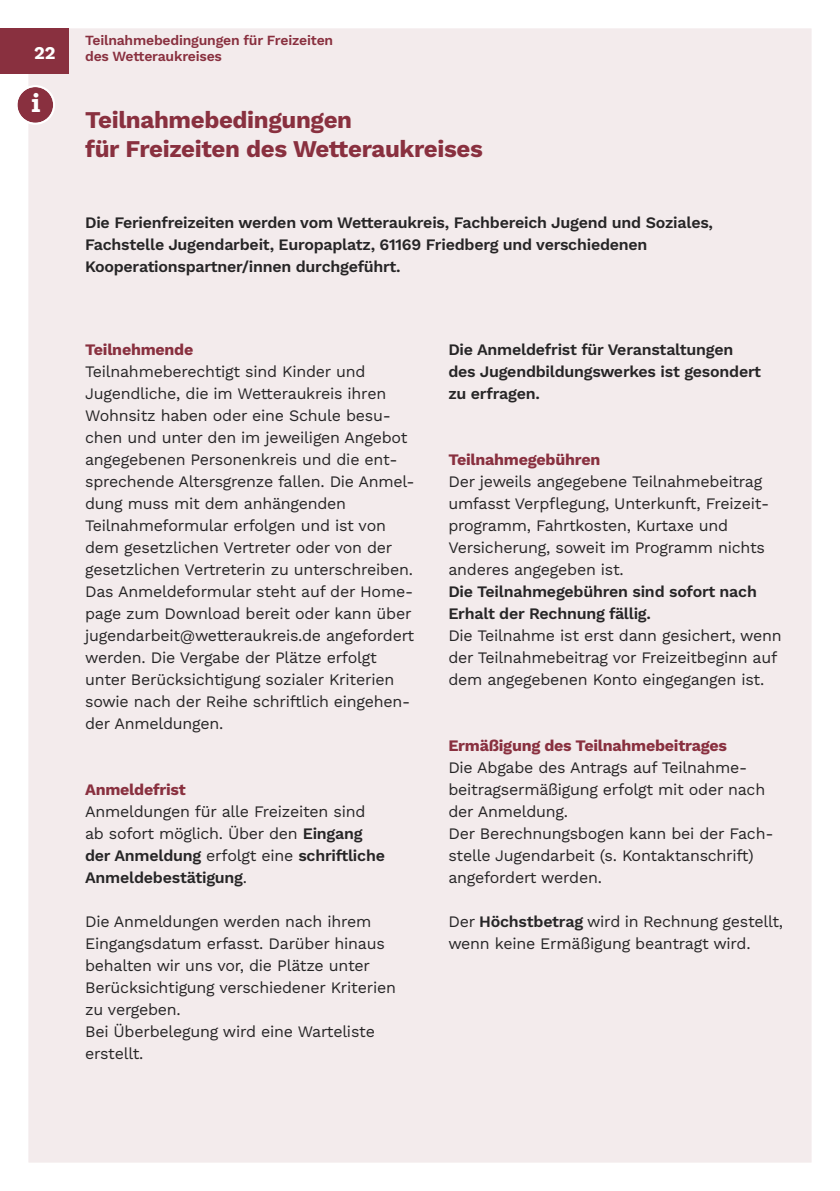
<style>
.page{position:relative;width:840px;height:1191px;background:#fff}
.page>*{position:absolute;margin:0;border:0;box-sizing:border-box;transform-origin:0 0}
.t1{font:800 26px "The Serif C5";color:#fff}
.t2{font:700 24px/28.8px "Work Sans";letter-spacing:-.015em;color:#89303f}
.t3{font:700 18px "Work Sans";color:#fff}
.t4{font:16px/22px "Work Sans";letter-spacing:-.015em;color:#262526}
.t5{font:600 16px/22px "Work Sans";letter-spacing:-.015em;color:#262526}
.t6{font:700 16px "Work Sans";letter-spacing:-.015em;color:#89303f}
.t7{font:600 14px/16.8px "Work Sans";letter-spacing:-.015em;color:#89303f}
.s1{font-weight:600}
</style>
<div class="page">
<div style="left:28px;top:28px;width:783px;height:1134px;background:#f3ebec"></div>
<div style="left:0;top:28px;width:68px;height:46px;background:#89303f"></div>
<svg style="left:17px;top:85px;width:38px;height:40px"></svg>
<p class="t3" style="left:34px;top:43px;width:23px">22</p>
<h1 class="t1" style="left:32px;top:88px;width:10px">i</h1>
<p class="t7" style="left:85px;top:33px;width:249px">Teilnahmebedingungen für Freizeiten des Wetteraukreises</p>
<h2 class="t2" style="left:85px;top:106px;width:399px">Teilnahmebedingungen<br>für Freizeiten des Wetteraukreises</h2>
<p class="t5" style="left:85px;top:212px;width:629px">Die Ferienfreizeiten werden vom Wetteraukreis, Fachbereich Jugend und Soziales,<br>Fachstelle Jugendarbeit, Europaplatz, 61169 Friedberg und verschiedenen<br>Kooperationspartner/innen durchgeführt.</p>
<p class="t6" style="left:85px;top:341px;width:110px">Teilnehmende</p>
<p class="t4" style="left:85px;top:361px;width:331px">Teilnahmeberechtigt sind Kinder und Jugendliche, die im Wetteraukreis ihren Wohnsitz haben oder eine Schule besu&shy;chen und unter den im jeweiligen Angebot angegebenen Personenkreis und die ent&shy;sprechende Altersgrenze fallen. Die Anmel&shy;dung muss mit dem anhängenden Teilnahmeformular erfolgen und ist von dem gesetzlichen Vertreter oder von der gesetzlichen Vertreterin zu unterschreiben.<br>Das Anmeldeformular steht auf der Home&shy;page zum Download bereit oder kann über jugendarbeit@wetteraukreis.de angefordert werden. Die Vergabe der Plätze erfolgt unter Berücksichtigung sozialer Kriterien sowie nach der Reihe schriftlich eingehen&shy;der Anmeldungen.</p>
<p class="t6" style="left:85px;top:781px;width:102px">anmeldefrist</p>
<p class="t4" style="left:85px;top:801px;width:301px">Anmeldungen für alle Freizeiten sind ab sofort möglich. Über den <span class="s1">Eingang der Anmeldung</span> erfolgt eine <span class="s1">schriftliche Anmeldebestätigung</span>.</p>
<p class="t4" style="left:85px;top:911px;width:312px">Die Anmeldungen werden nach ihrem<br>Eingangsdatum erfasst. Darüber hinaus behalten wir uns vor, die Plätze unter<br>Berücksichtigung verschiedener Kriterien zu vergeben.<br>Bei Überbelegung wird eine Warteliste erstellt.</p>
<p class="t5" style="left:448px;top:340px;width:314px">Die Anmeldefrist für Veranstaltungen des Jugendbildungswerkes ist gesondert zu erfragen.</p>
<p class="t6" style="left:448px;top:451px;width:153px">Teilnahmegebühren</p>
<p class="t4" style="left:448px;top:471px;width:322px">Der jeweils angegebene Teilnahmebeitrag umfasst Verpflegung, Unterkunft, Freizeit&shy;programm, Fahrtkosten, Kurtaxe und Versicherung, soweit im Programm nichts anderes angegeben ist.</p>
<p class="t5" style="left:448px;top:582px;width:310px">Die Teilnahmegebühren sind sofort nach<br>Erhalt der Rechnung fällig.</p>
<p class="t4" style="left:448px;top:625px;width:334px">Die Teilnahme ist erst dann gesichert, wenn der Teilnahmebeitrag vor Freizeitbeginn auf dem angegebenen Konto eingegangen ist.</p>
<p class="t6" style="left:448px;top:737px;width:280px">ermäßigung des Teilnahmebeitrages</p>
<p class="t4" style="left:448px;top:757px;width:326px">Die Abgabe des Antrags auf Teilnahme&shy;beitragsermäßigung erfolgt mit oder nach der Anmeldung.<br>Der Berechnungsbogen kann bei der Fach&shy;stelle Jugendarbeit (s. Kontaktanschrift) angefordert werden.</p>
<p class="t4" style="left:448px;top:911px;width:336px">Der <span class="s1">Höchstbetrag</span> wird in Rechnung gestellt, wenn keine Ermäßigung beantragt wird.</p>
</div>
